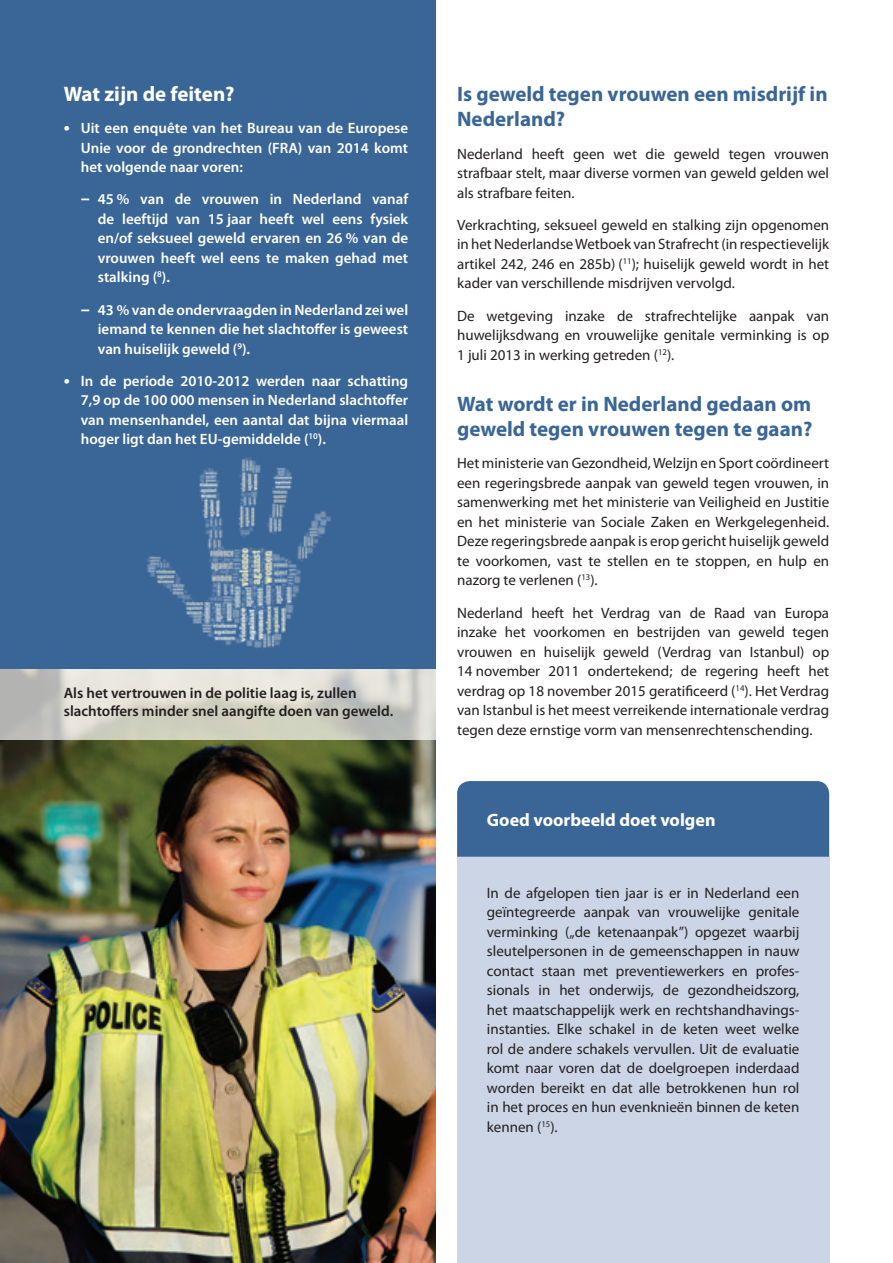
<style>
.page{position:relative;width:893px;height:1263px;background:#fff}
.page>*{position:absolute;margin:0;border:0;box-sizing:border-box;transform-origin:0 0}
.title_3{font:700 21px/25.5px "Myriad Pro";color:#3a6697}
.title_3_white{font:700 21px "Myriad Pro";color:#fff}
.box_title{font:700 18px "Myriad Pro";color:#fff}
.body_text{font:15px/19.5px "Myriad Pro";color:#231f20;text-align:justify}
.t1{font:600 15px/19.5px "Myriad Pro";color:#fff;text-align:justify}
.t2{font:600 15px/18px "Myriad Pro";color:#231f20}
.s1{font-weight:700;font-size:18px}
</style>
<div class="page">
<div style="left:0;top:0;width:436px;height:774px;background:#3a6697"></div>
<img style="left:0;top:740px;width:436px;height:523px">
<svg style="left:0;top:670px;width:436px;height:70px;background:#d3d2c9"></svg>
<div style="left:457px;top:857px;width:372px;height:406px;background:#cbd5e5"></div>
<div style="left:457px;top:781px;width:372px;height:76px;background:#3a6697"></div>
<img style="left:147px;top:457px;width:184px;height:191px">
<p class="title_3_white" style="left:64px;top:82px;width:172px">Wat zijn de feiten?</p>
<p class="t1" style="left:81px;top:119px;width:329px;text-indent:-17px"><span class="s1">•</span> Uit een enquête van het Bureau van de Europese Unie voor de grondrechten (FRA) van 2014 komt het volgende naar voren:</p>
<p class="t1" style="left:98px;top:190px;width:312px;text-indent:-17px"><span class="s1">–</span> 45 % van de vrouwen in Nederland vanaf de leeftijd van 15 jaar heeft wel eens fysiek en/of seksueel geweld ervaren en 26 % van de vrouwen heeft wel eens te maken gehad met stalking (<sup>8</sup>).</p>
<p class="t1" style="left:98px;top:300px;width:312px;text-indent:-17px"><span class="s1">–</span> 43 % van de ondervraagden in Nederland zei wel iemand te kennen die het slachtoffer is geweest van huiselijk geweld (<sup>9</sup>).</p>
<p class="t1" style="left:81px;top:371px;width:329px;text-indent:-17px"><span class="s1">•</span> In de periode 2010-2012 werden naar schatting 7,9 op de 100 000 mensen in Nederland slachtoffer van mensenhandel, een aantal dat bijna viermaal hoger ligt dan het EU-gemiddelde (<sup>10</sup>).</p>
<p class="t2" style="left:64px;top:684px;width:331px">Als het vertrouwen in de politie laag is, zullen slachtoffers minder snel aangifte doen van geweld.</p>
<p class="title_3" style="left:457px;top:81px;width:372px">Is geweld tegen vrouwen een misdrijf in<br>Nederland?</p>
<p class="body_text" style="left:457px;top:144px;width:374px">Nederland heeft geen wet die geweld tegen vrouwen strafbaar stelt, maar diverse vormen van geweld gelden wel als strafbare feiten.</p>
<p class="body_text" style="left:457px;top:215px;width:374px">Verkrachting, seksueel geweld en stalking zijn opgenomen in het Nederlandse Wetboek van Strafrecht (in respectievelijk artikel 242, 246 en 285b) (<sup>11</sup>); huiselijk geweld wordt in het kader van verschillende misdrijven vervolgd.</p>
<p class="body_text" style="left:457px;top:306px;width:374px">De wetgeving inzake de strafrechtelijke aanpak van huwelijksdwang en vrouwelijke genitale verminking is op 1 juli 2013 in werking getreden (<sup>12</sup>).</p>
<p class="title_3" style="left:457px;top:391px;width:357px">Wat wordt er in Nederland gedaan om geweld tegen vrouwen tegen te gaan?</p>
<p class="body_text" style="left:457px;top:453px;width:374px">Het ministerie van Gezondheid, Welzijn en Sport coördineert een regeringsbrede aanpak van geweld tegen vrouwen, in samenwerking met het ministerie van Veiligheid en Justitie en het ministerie van Sociale Zaken en Werkgelegenheid.<br>Deze regeringsbrede aanpak is erop gericht huiselijk geweld te voorkomen, vast te stellen en te stoppen, en hulp en nazorg te verlenen (<sup>13</sup>).</p>
<p class="body_text" style="left:457px;top:603px;width:374px">Nederland heeft het Verdrag van de Raad van Europa inzake het voorkomen en bestrijden van geweld tegen vrouwen en huiselijk geweld (Verdrag van Istanbul) op 14 november 2011 ondertekend; de regering heeft het verdrag op 18 november 2015 geratificeerd (<sup>14</sup>). Het Verdrag van Istanbul is het meest verreikende internationale verdrag tegen deze ernstige vorm van mensenrechtenschending.</p>
<p class="box_title" style="left:487px;top:810px;width:230px">Goed voorbeeld doet volgen</p>
<p class="body_text" style="left:487px;top:883px;width:314px">In de afgelopen tien jaar is er in Nederland een geïntegreerde aanpak van vrouwelijke genitale verminking („de ketenaanpak”) opgezet waarbij sleutelpersonen in de gemeenschappen in nauw contact staan met preventiewerkers en profes&shy;sionals in het onderwijs, de gezondheidszorg, het maatschappelijk werk en rechtshandhavings&shy;instanties. Elke schakel in de keten weet welke rol de andere schakels vervullen. Uit de evaluatie komt naar voren dat de doelgroepen inderdaad worden bereikt en dat alle betrokkenen hun rol in het proces en hun evenknieën binnen de keten kennen (<sup>15</sup>).</p>
</div>
